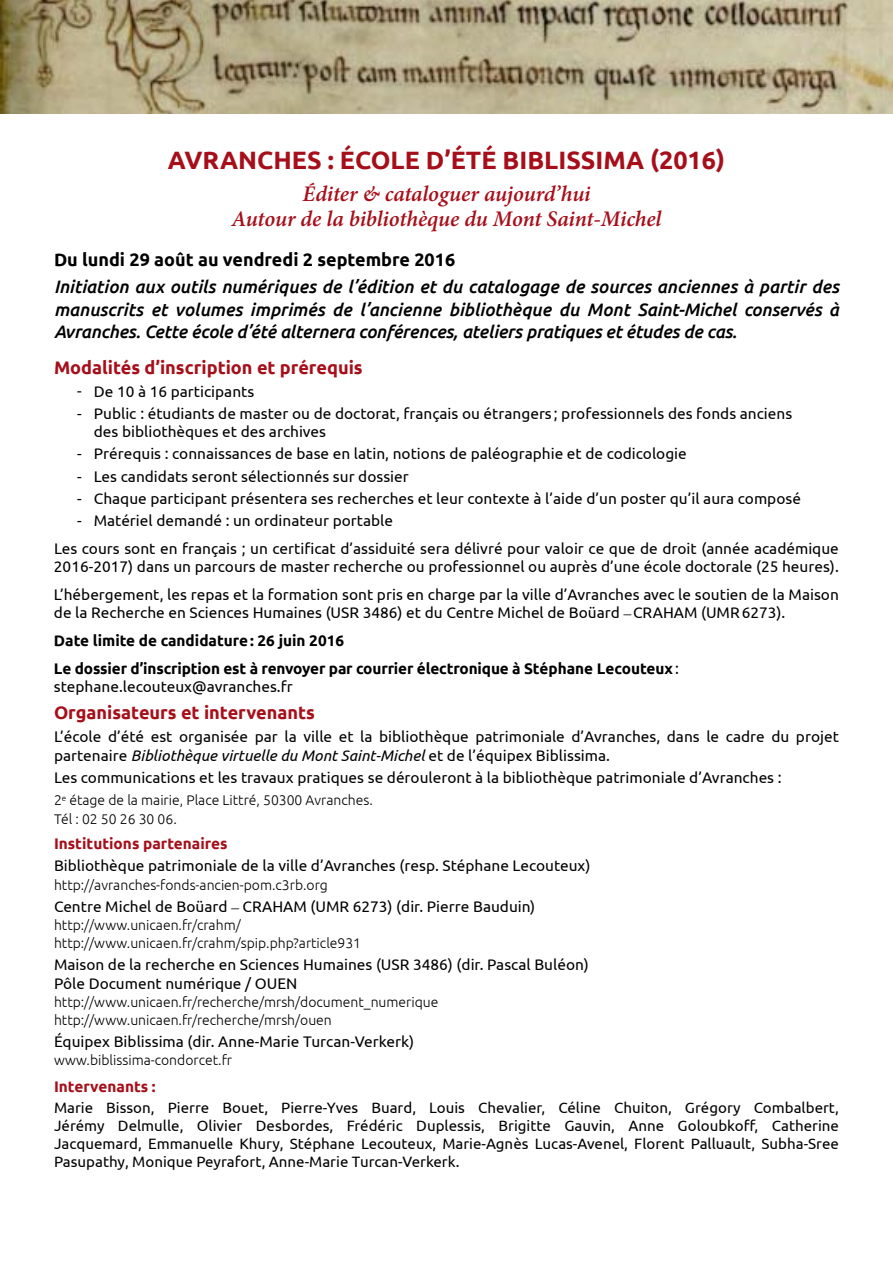
<style>
.page{position:relative;width:893px;height:1263px;background:#fff}
.page>*{position:absolute;margin:0;border:0;box-sizing:border-box;transform-origin:0 0}
.t1{font:700 25.05px "Ubuntu";color:#a60f1a}
.t2{font:italic 600 22.35px/25px "Minion Pro";letter-spacing:-.01em;color:#a60f1a;text-align:center}
.t3{font:700 18.15px "Ubuntu";color:#a60f1a}
.t4{font:italic 500 18px/22.4px "Ubuntu";letter-spacing:-.01em;color:#000;text-align:justify}
.t5{font:700 18px "Ubuntu";color:#000}
.t6{font:15.3px/18.1px "Ubuntu";color:#000}
.t7{font:700 15.3px/27.9px "Ubuntu";color:#000}
.t8{font:700 15.3px "Ubuntu";color:#a60f1a}
.t9{font:15px/18px "Ubuntu";color:#000;text-align:justify}
.t10{font:300 13.95px/18.1px "Ubuntu";color:#000}
.s1{font-weight:400}
.s2{font-family:"Adobe Garamond Pro";font-weight:400;font-style:italic}
.s3{font-style:italic}
.s4{font-family:"Adobe Garamond Pro";font-style:italic}
</style>
<div class="page">
<img style="left:1px;top:0;width:892px;height:114px">
<h1 class="t1" style="left:168px;top:145px;width:559px">Avranches : École d’été Biblissima (2016)</h1>
<h2 class="t2" style="left:232px;top:181px;width:431px">éditer &amp; cataloguer aujourd’hui<br>Autour de la bibliothèque du Mont Saint-Michel</h2>
<p class="t5" style="left:54px;top:248px;width:403px">Du lundi 29 août au vendredi 2 septembre 2016</p>
<p class="t4" style="left:54px;top:275px;width:786px">Initiation aux outils numériques de l’édition et du catalogage de sources anciennes à partir des manuscrits et volumes imprimés de l’ancienne bibliothèque du Mont Saint-Michel conservés à Avranches. Cette école d’été alternera conférences, ateliers pratiques et études de cas.</p>
<p class="t3" style="left:54px;top:357px;width:310px">Modalités d’inscription et prérequis</p>
<p class="t6" style="left:77px;top:382px;width:179px">- De 10 à 16 participants</p>
<p class="t6" style="left:94px;top:404px;width:700px;text-indent:-17px">- Public : étudiants de master ou de doctorat, français ou étrangers ; professionnels des fonds anciens des bibliothèques et des archives</p>
<p class="t6" style="left:77px;top:444px;width:611px">- Prérequis : connaissances de base en latin, notions de paléographie et de codicologie</p>
<p class="t6" style="left:77px;top:467px;width:333px">- Les candidats seront sélectionnés sur dossier</p>
<p class="t6" style="left:77px;top:489px;width:725px">- Chaque participant présentera ses recherches et leur contexte à l’aide d’un poster qu’il aura composé</p>
<p class="t6" style="left:54px;top:506px;width:786px;line-height:27.9px;text-indent:23px">- Matériel demandé : un ordinateur portable<br>Les cours sont en français ; un certificat d’assiduité sera délivré pour valoir ce que de droit (année académique</p>
<p class="t6" style="left:54px;top:552px;width:786px;line-height:27.9px">2016-2017) dans un parcours de master recherche ou professionnel ou auprès d’une école doctorale (25 heures).<br>L’hébergement, les repas et la formation sont pris en charge par la ville d’Avranches avec le soutien de la Maison</p>
<p class="t7" style="left:54px;top:599px;width:733px"><span class="s1">de la Recherche en Sciences Humaines (USR 3486) et du Centre Michel de Boüard</span> <span class="s2">–</span><span class="s1">CRAHAM (UMR6273).<br></span>Date limite de candidature: 26 juin 2016<br>Le dossier d’inscription est à renvoyer par courrier électronique à Stéphane Lecouteux<span class="s1">:</span></p>
<p class="t6" style="left:54px;top:677px;width:240px">stephane.lecouteux@avranches.fr</p>
<p class="t3" style="left:54px;top:701px;width:262px">Organisateurs et intervenants</p>
<p class="t6" style="left:54px;top:727px;width:786px">L’école d’été est organisée par la ville et la bibliothèque patrimoniale d’Avranches, dans le cadre du projet partenaire <span class="s3">Bibliothèque virtuelle du Mont Saint-Michel</span> et de l’équipex Biblissima.</p>
<p class="t6" style="left:54px;top:768px;width:729px">Les communications et les travaux pratiques se dérouleront à la bibliothèque patrimoniale d’Avranches :</p>
<p class="t10" style="left:54px;top:791px;width:320px">2<sup>e</sup> étage de la mairie, Place Littré, 50300 Avranches.<br>Tél : 02 50 26 30 06.</p>
<p class="t8" style="left:54px;top:834px;width:175px">I nstitutions partenaires</p>
<p class="t6" style="left:54px;top:856px;width:538px">Bibliothèque patrimoniale de la ville d’Avranches (resp. Stéphane Lecouteux)</p>
<p class="t10" style="left:54px;top:875px;width:275px">http://avranches-fonds-ancien-pom.c3rb.org</p>
<p class="t6" style="left:54px;top:897px;width:483px">Centre Michel de Boüard <span class="s4">–</span> CRAHAM (UMR 6273) (dir. Pierre bauduin)</p>
<p class="t10" style="left:54px;top:915px;width:309px">http://www.unicaen.fr/crahm/ http://www.unicaen.fr/crahm/spip.php?article931</p>
<p class="t6" style="left:54px;top:955px;width:536px">Maison de la recherche en Sciences Humaines (USR 3486) (dir. Pascal Buléon)<br>Pôle Document numérique / OUEN</p>
<p class="t10" style="left:54px;top:992px;width:386px">http://www.unicaen.fr/recherche/mrsh/document_numerique http://www.unicaen.fr/recherche/mrsh/ouen</p>
<p class="t6" style="left:54px;top:1032px;width:362px">équipex Biblissima (dir. Anne-Marie Turcan-Verkerk)</p>
<p class="t10" style="left:54px;top:1051px;width:180px">www.biblissima-condorcet.fr</p>
<p class="t8" style="left:54px;top:1077px;width:103px">I ntervenants :</p>
<p class="t9" style="left:54px;top:1098px;width:786px">Marie Bisson, Pierre Bouet, Pierre-Yves Buard, Louis Chevalier, Céline Chuiton, Grégory Combalbert, Jérémy Delmulle, Olivier Desbordes, Frédéric Duplessis, Brigitte Gauvin, Anne Goloubkoff, Catherine Jacquemard, Emmanuelle Khury, Stéphane Lecouteux, Marie-Agnès Lucas-Avenel, Florent Palluault, Subha-Sree Pasupathy, Monique Peyrafort, Anne-Marie Turcan-Verkerk.</p>
</div>
